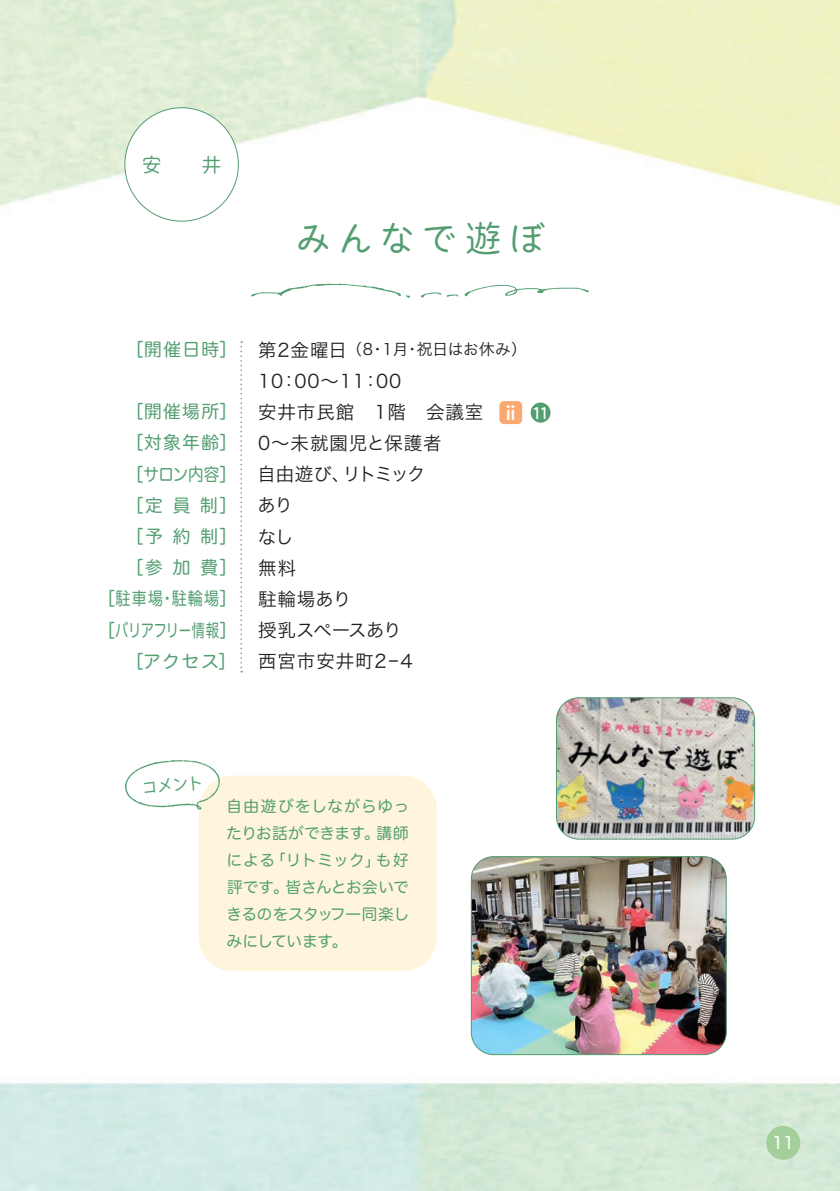
<style>
.page{position:relative;width:840px;height:1191px;background:#fff}
.page>*{position:absolute;margin:0;border:0;box-sizing:border-box;transform-origin:0 0}
.t1{font:36.8px "Marumaru Gothic 1 ALARGER";letter-spacing:.145em;color:#529e71}
.t2{font:19.8px "Marumaru Gothic 1 ALARGER";color:#529e71}
.t3{font:18.4px/31.2px "Hiragino Sans Pr 6 N W3";letter-spacing:.05em;color:#231f20}
.t4{font:17.8px/31.2px "Hira Maru Pro N W4";letter-spacing:.075em;color:#529e71;text-align:right}
.t5{font:17px "Marumaru Gothic 1 ALARGER";color:#529e71}
.t6{font:17px "Hira Maru Pro N W4";color:#fff}
.t7{font:15.6px/27px "Hira Maru Pro N W4";color:#529e71;text-align:justify}
.t8{font:15.6px "Hiragino Sans Pr 6 N W3";letter-spacing:.01em;color:#231f20}
.t9{font:15.6px "Hiragino UD Sans R Std N W6";color:#fff;scale:.8 1}
.s1{font-size:18.4px}
</style>
<div class="page">
<img style="left:0;top:0;width:839px;height:1191px">
<div style="left:765px;top:1125px;width:34px;height:34px;background:#a3cf9a;border-radius:50%"></div>
<img style="left:471px;top:856px;width:255px;height:198px">
<div style="left:471px;top:856px;width:255px;height:198px;border:1px solid #529e71;border-radius:22px"></div>
<img style="left:556px;top:697px;width:198px;height:142px">
<div style="left:556px;top:697px;width:198px;height:142px;border:1px solid #529e71;border-radius:22px"></div>
<div style="left:125px;top:108px;width:113px;height:113px;background:#fff;border-radius:50%"></div>
<svg style="left:464px;top:285px;width:124px;height:11px"></svg>
<svg style="left:421px;top:292px;width:37px;height:6px"></svg>
<svg style="left:251px;top:283px;width:159px;height:15px"></svg>
<svg style="left:240px;top:341px;width:2px;height:331px"></svg>
<div style="left:198px;top:775px;width:239px;height:196px;background:#fef5dc;border-radius:34px"></div>
<svg style="left:125px;top:760px;width:95px;height:50px"></svg>
<div style="left:499px;top:401px;width:23px;height:23px;background:#f9a86f;border-radius:5px"></div>
<div style="left:530px;top:402px;width:20px;height:21px;background:#529e71;border-radius:10px"></div>
<p class="t2" style="left:142px;top:154px;width:21px">安</p>
<p class="t2" style="left:201px;top:154px;width:21px">井</p>
<h1 class="t1" style="left:295px;top:220px;width:251px">みんなで遊ぼ</h1>
<p class="t4" style="left:126px;top:332px;width:112px">［開催日時］</p>
<p class="t4" style="left:98px;top:395px;width:140px">［開催場所］<br>［対象年齢］<br>［サロン内容］<br>［定員制］<br>［予約制］<br>［参加費］<br>［駐車場・駐輪場］［バリアフリー情報］［アクセス］</p>
<p class="t8" style="left:258px;top:336px;width:270px"><span class="s1">第2金曜日</span> （8・1月・祝日はお休み）</p>
<p class="t3" style="left:257px;top:364px;width:227px">10：00〜11：00<br>安井市民館　1階　会議室<br>0〜未就園児と保護者<br>自由遊び、リトミック<br>あり<br>なし<br>無料<br>駐輪場あり<br>授乳スペースあり<br>西宮市安井町2－4</p>
<p class="t9" style="left:501px;top:401px;width:60px"><span class="s1">ⅱ</span> 11</p>
<p class="t5" style="left:140px;top:778px;width:64px;rotate:-5deg">コメント</p>
<p class="t7" style="left:226px;top:791px;width:184px">自由遊びをしながらゆったりお話ができます。講師による「リトミック」も好評です。皆さんとお会いできるのをスタッフ一同楽しみにしています。</p>
<p class="t6" style="left:771px;top:1128px;width:24px">11</p>
</div>
